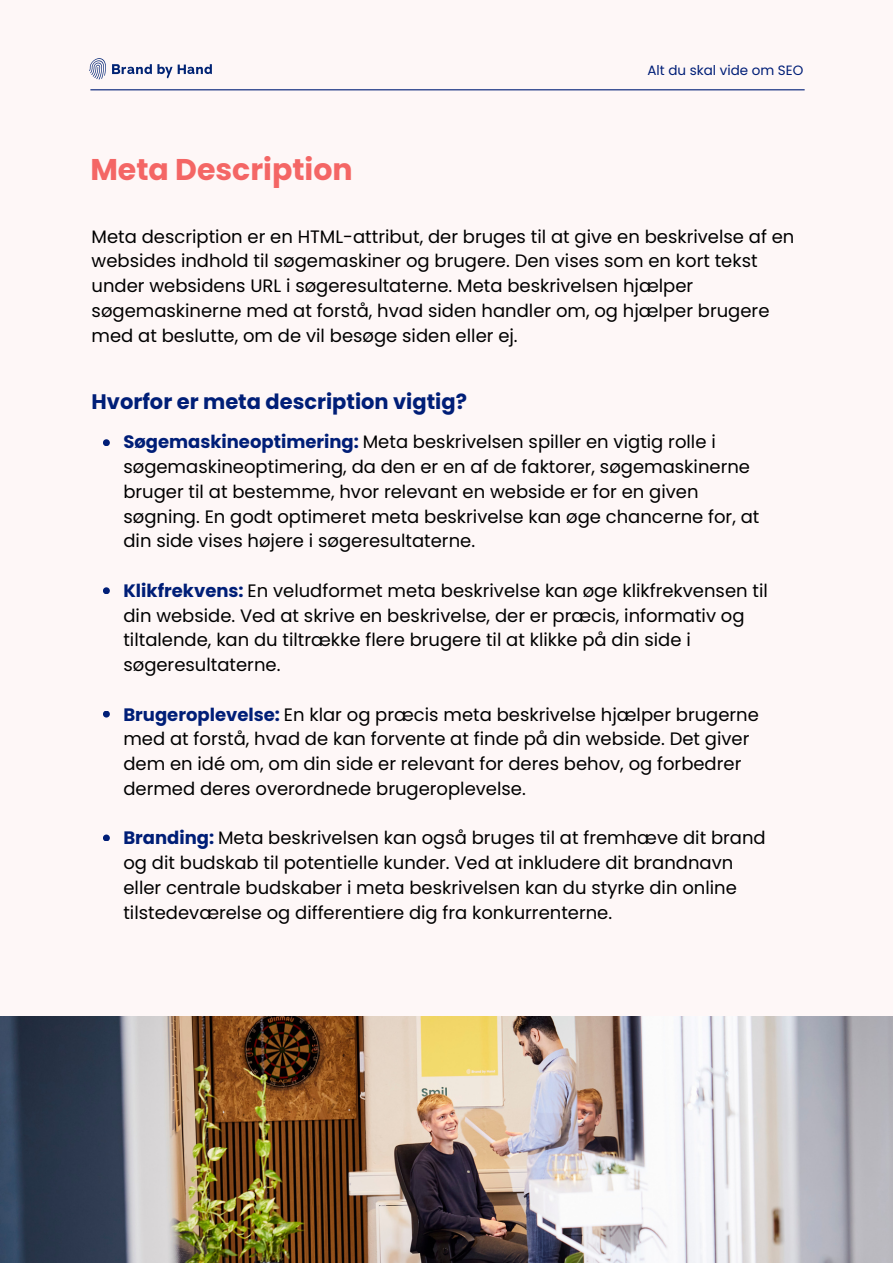
<style>
.page{position:relative;width:893px;height:1264px;background:#fff}
.page>*{position:absolute;margin:0;border:0;box-sizing:border-box;transform-origin:0 0}
.t1{font:700 30px "Poppins";color:#f46665}
.t2{font:700 21px "Poppins";color:#001e77}
.t3{font:18px/24.8px "Poppins";color:#000}
.t4{font:13.5px "Poppins";color:#001e77}
.s1{font-weight:700;color:#001e77}
</style>
<div class="page">
<div style="left:0;top:0;width:892px;height:1262px;background:#fef7f7"></div>
<hr style="left:90px;top:89px;width:714px;height:1px;background:#001e77">
<svg style="left:89px;top:58px;width:17px;height:22px"></svg>
<svg style="left:112px;top:64px;width:60px;height:14px"></svg>
<svg style="left:178px;top:64px;width:34px;height:10px"></svg>
<div style="left:103px;top:439px;width:7px;height:7px;background:#001e77;border-radius:50%"></div>
<div style="left:103px;top:587px;width:7px;height:7px;background:#001e77;border-radius:50%"></div>
<div style="left:103px;top:710px;width:7px;height:7px;background:#001e77;border-radius:50%"></div>
<div style="left:103px;top:834px;width:7px;height:7px;background:#001e77;border-radius:50%"></div>
<img style="left:0;top:1016px;width:892px;height:245px">
<h1 class="t1" style="left:90px;top:152px;width:264px">Meta Description</h1>
<p class="t4" style="left:647px;top:62px;width:157px">Alt du skal vide om SEO</p>
<p class="t3" style="left:92px;top:224px;width:704px">Meta description er en HTML-attribut, der bruges til at give en beskrivelse af en websides indhold til søgemaskiner og brugere. Den vises som en kort tekst under websidens URL i søgeresultaterne. Meta beskrivelsen hjælper søgemaskinerne med at forstå, hvad siden handler om, og hjælper brugere med at beslutte, om de vil besøge siden eller ej.</p>
<p class="t2" style="left:92px;top:389px;width:377px">Hvorfor er meta description vigtig?</p>
<p class="t3" style="left:123px;top:430px;width:637px"><span class="s1">Søgemaskineoptimering:</span> Meta beskrivelsen spiller en vigtig rolle i søgemaskineoptimering, da den er en af de faktorer, søgemaskinerne bruger til at bestemme, hvor relevant en webside er for en given søgning. En godt optimeret meta beskrivelse kan øge chancerne for, at din side vises højere i søgeresultaterne.</p>
<p class="t3" style="left:123px;top:578px;width:646px"><span class="s1">Klikfrekvens:</span> En veludformet meta beskrivelse kan øge klikfrekvensen til din webside. Ved at skrive en beskrivelse, der er præcis, informativ og tiltalende, kan du tiltrække flere brugere til at klikke på din side i søgeresultaterne.</p>
<p class="t3" style="left:123px;top:702px;width:637px"><span class="s1">Brugeroplevelse:</span> En klar og præcis meta beskrivelse hjælper brugerne med at forstå, hvad de kan forvente at finde på din webside. Det giver dem en idé om, om din side er relevant for deres behov, og forbedrer dermed deres overordnede brugeroplevelse.</p>
<p class="t3" style="left:123px;top:825px;width:643px"><span class="s1">Branding:</span> Meta beskrivelsen kan også bruges til at fremhæve dit brand og dit budskab til potentielle kunder. Ved at inkludere dit brandnavn eller centrale budskaber i meta beskrivelsen kan du styrke din online tilstedeværelse og differentiere dig fra konkurrenterne.</p>
</div>
